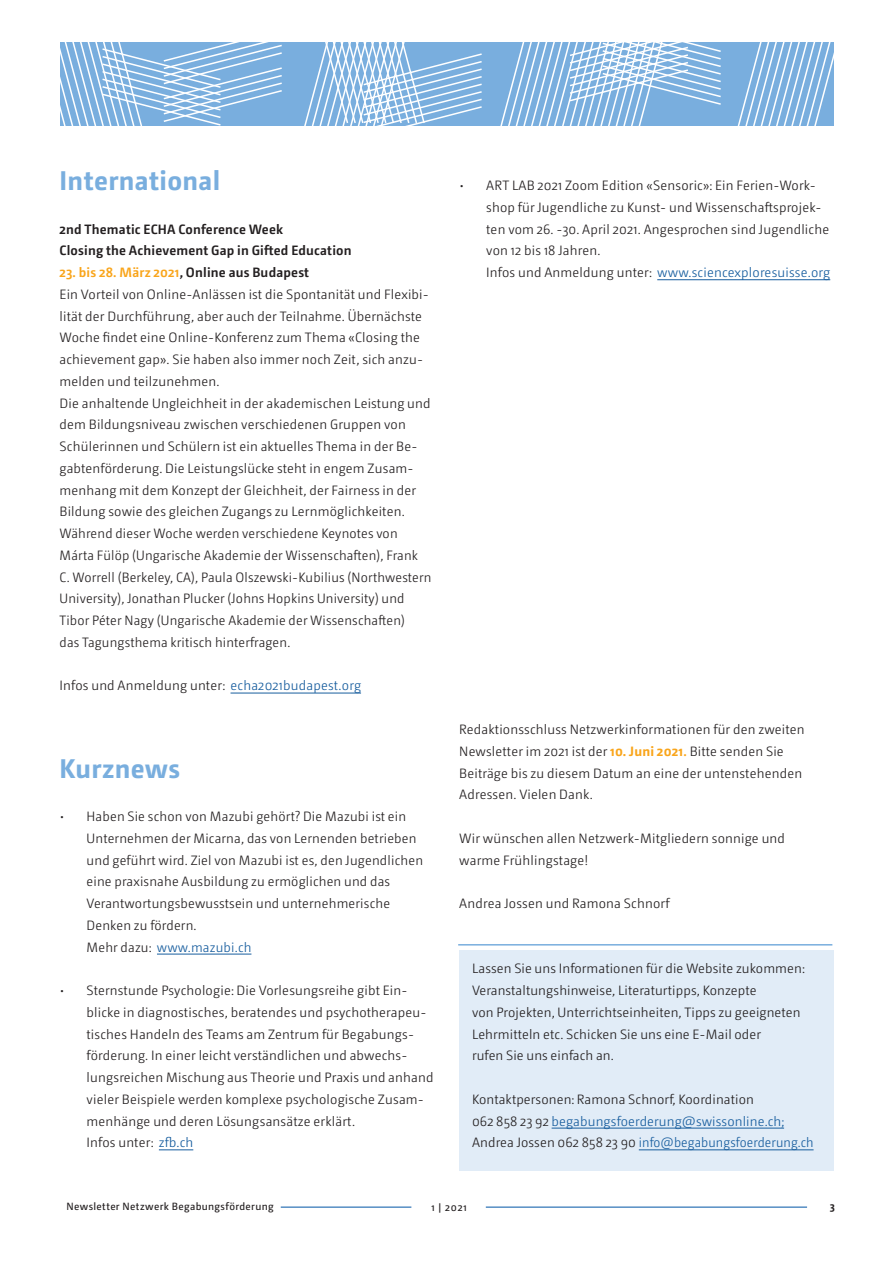
<style>
.page{position:relative;width:893px;height:1263px;background:#fff}
.page>*{position:absolute;margin:0;border:0;box-sizing:border-box;transform-origin:0 0}
.Lauftext_Deutsch{font:700 27px "Camingo";letter-spacing:.015em;color:#79aede}
.Lauftext_Deutsch-2{font:300 13.5px/21.8px "Camingo";letter-spacing:.015em;color:#231f20}
.Kästchen{font:300 13.5px/21.8px "Camingo";letter-spacing:.01em;color:#231f20}
.Lauftext_Deutsch-3{font:600 13.5px/21.8px "Camingo";letter-spacing:.015em;color:#231f20}
.t1{font:10.5px "Camingo";letter-spacing:.035em;color:#231f20}
.t2{font:700 10.5px "Camingo";color:#231f20}
.s1{color:#f9a51b}
.s2{color:#175d9e}
.s3{font-weight:700;color:#f9a51b}
.s4{font-weight:600;color:#f9a51b}
</style>
<div class="page">
<hr style="left:231px;top:693px;width:130px;height:1px;background:#175d9e">
<hr style="left:157px;top:954px;width:94px;height:1px;background:#175d9e">
<hr style="left:159px;top:1149px;width:34px;height:1px;background:#175d9e">
<hr style="left:657px;top:279px;width:173px;height:1px;background:#175d9e">
<hr style="left:281px;top:1207px;width:130px;height:1px;background:#0154a6">
<hr style="left:486px;top:1207px;width:321px;height:1px;background:#0154a6">
<div style="left:60px;top:43px;width:773px;height:83px;background:#79aede"></div>
<svg style="left:496px;top:42px;width:226px;height:84px"></svg>
<svg style="left:301px;top:42px;width:182px;height:84px"></svg>
<svg style="left:733px;top:42px;width:101px;height:84px"></svg>
<svg style="left:60px;top:42px;width:224px;height:84px"></svg>
<div style="left:459px;top:950px;width:374px;height:220px;background:#e1ecf7"></div>
<hr style="left:552px;top:1128px;width:232px;height:1px;background:#175d9e">
<hr style="left:639px;top:1149px;width:175px;height:1px;background:#175d9e">
<hr style="left:458px;top:944px;width:374px;height:1px;background:#79aede">
<p class="Lauftext_Deutsch" style="left:60px;top:164px;width:162px">International</p>
<p class="Lauftext_Deutsch-3" style="left:60px;top:218px;width:294px">2nd Thematic ECHA Conference Week<br>Closing the Achievement Gap in Gifted Education</p>
<p class="Lauftext_Deutsch-3" style="left:60px;top:262px;width:251px"><span class="s1">23. bis 28. März 2021</span>, Online aus Budapest</p>
<p class="Lauftext_Deutsch-2" style="left:60px;top:284px;width:371px">Ein Vorteil von Online-Anlässen ist die Spontanität und Flexibi&shy;lität der Durchführung, aber auch der Teilnahme. Übernächste Woche findet eine Online- Konferenz zum Thema «Closing the achievement gap». Sie haben also immer noch Zeit, sich anzu&shy;melden und teilzunehmen.</p>
<p class="Lauftext_Deutsch-2" style="left:60px;top:392px;width:373px">Die anhaltende Ungleichheit in der akademischen Leistung und dem Bildungsniveau zwischen verschiedenen Gruppen von Schülerinnen und Schülern ist ein aktuelles Thema in der Be&shy;gabtenförderung. Die Leistungslücke steht in engem Zusam&shy;menhang mit dem Konzept der Gleichheit, der Fairness in der Bildung sowie des gleichen Zugangs zu Lernmöglichkeiten.</p>
<p class="Lauftext_Deutsch-2" style="left:60px;top:523px;width:373px">Während dieser Woche werden verschiedene Keynotes von Márta Fülöp (Ungarische Akademie der Wissenschaften), Frank C. Worrell (Berkeley, CA), Paula Olszewski- Kubilius (Northwestern University), Jonathan Plucker (Johns Hopkins University) und Tibor Péter Nagy (Ungarische Akademie der Wissenschaften)<br>das Tagungsthema kritisch hinterfragen.</p>
<p class="Lauftext_Deutsch-2" style="left:60px;top:675px;width:303px">Infos und Anmeldung unter: <span class="s2">echa2021budapest.org</span></p>
<p class="Lauftext_Deutsch" style="left:60px;top:751px;width:122px">Kurznews</p>
<p class="Lauftext_Deutsch-2" style="left:87px;top:806px;width:338px;text-indent:-27px">• Haben Sie schon von Mazubi gehört? Die Mazubi ist ein Unternehmen der Micarna, das von Lernenden betrieben und geführt wird. Ziel von Mazubi ist es, den Jugendlichen eine praxisnahe Ausbildung zu ermöglichen und das Verantwortungsbewusstsein und unternehmerische Denken zu fördern.<br>Mehr dazu: <span class="s2">www.mazubi.ch</span></p>
<p class="Lauftext_Deutsch-2" style="left:87px;top:980px;width:349px;text-indent:-27px">• Sternstunde Psychologie: Die Vorlesungsreihe gibt Ein&shy;blicke in diagnostisches, beratendes und psychotherapeu&shy;tisches Handeln des Teams am Zentrum für Begabungs&shy;förderung. In einer leicht verständlichen und abwechs&shy;lungsreichen Mischung aus Theorie und Praxis und anhand vieler Beispiele werden komplexe psychologische Zusam&shy;menhänge und deren Lösungsansätze erklärt.<br>Infos unter: <span class="s2">zfb.ch</span></p>
<p class="Lauftext_Deutsch-2" style="left:486px;top:175px;width:346px;text-indent:-27px">• ART LAB 2021 Zoom Edition «Sensoric»: Ein Ferien-Work&shy;shop für Jugendliche zu Kunst- und Wissenschaftsprojek&shy;ten vom 26. -30. April 2021. Angesprochen sind Jugendliche von 12 bis 18 Jahren.<br>Infos und Anmeldung unter: <span class="s2">www.sciencexploresuisse.org</span></p>
<p class="Lauftext_Deutsch-2" style="left:459px;top:719px;width:347px">Redaktionsschluss Netzwerkinformationen für den zweiten Newsletter im 2021 ist der <span class="s3">10. Juni 2021</span><span class="s4">.</span> Bitte senden Sie Beiträge bis zu diesem Datum an eine der untenstehenden Adressen. Vielen Dank.</p>
<p class="Lauftext_Deutsch-2" style="left:459px;top:827px;width:327px">Wir wünschen allen Netzwerk-Mitgliedern sonnige und warme Frühlingstage!</p>
<p class="Lauftext_Deutsch-2" style="left:459px;top:893px;width:212px">Andrea Jossen und Ramona Schnorf</p>
<p class="Kästchen" style="left:472px;top:958px;width:334px">Lassen Sie uns Informationen für die Website zukommen:<br>Veranstaltungshinweise, Literaturtipps, Konzepte<br>von Projekten, Unterrichtseinheiten, Tipps zu geeigneten Lehrmitteln etc. Schicken Sie uns eine E-Mail oder<br>rufen Sie uns einfach an.</p>
<p class="Kästchen" style="left:472px;top:1088px;width:343px">Kontaktpersonen: Ramona Schnorf, Koordination<br>062 858 23 92 <span class="s2">begabungsfoerderung@swissonline.ch;<br></span>Andrea Jossen 062 858 23 90 <span class="s2">info@begabungsfoerderung.ch</span></p>
<p class="t1" style="left:67px;top:1200px;width:209px">Newsletter Netzwerk Begabungsförderung</p>
<p class="t1" style="left:431px;top:1201px;width:37px">1 | 2021</p>
<p class="t2" style="left:830px;top:1199px;width:6px">3</p>
</div>
